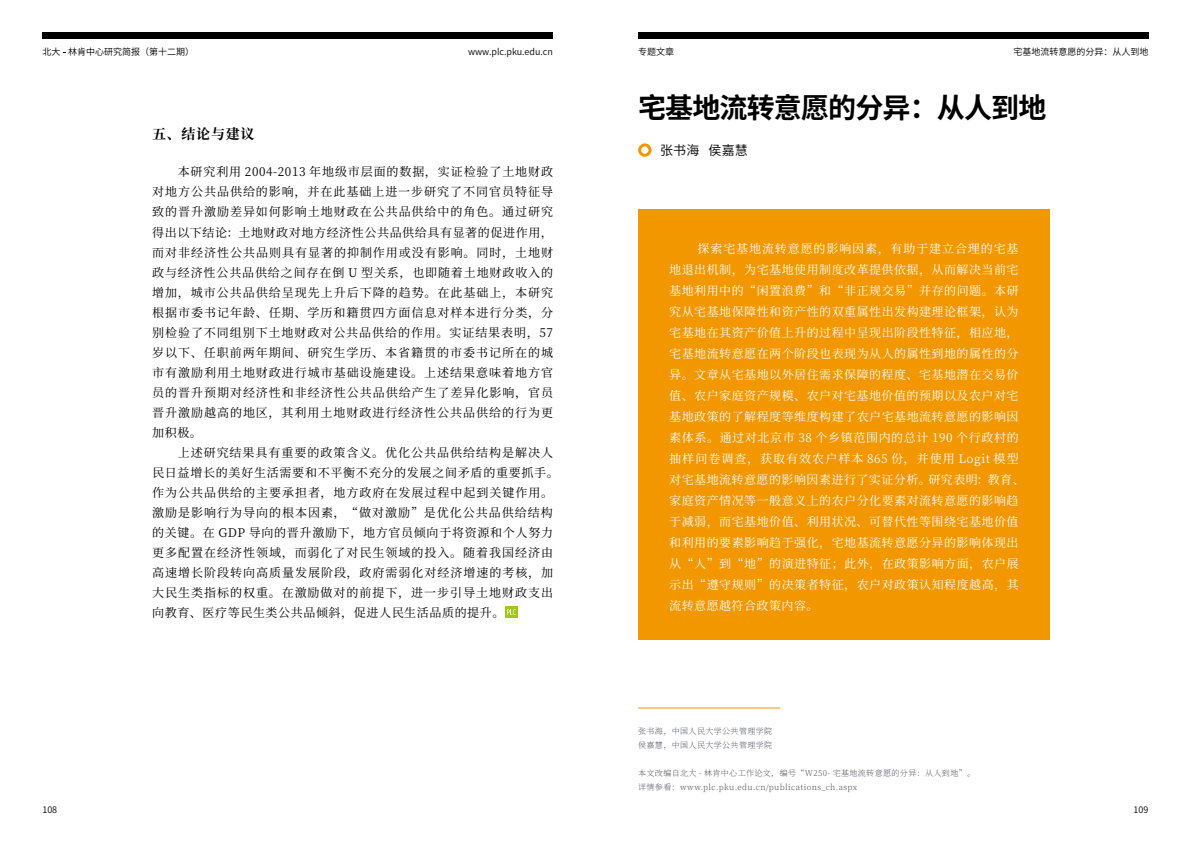
<style>
.page{position:relative;width:1191px;height:842px;background:#fff}
.page>*{position:absolute;margin:0;border:0;box-sizing:border-box;transform-origin:0 0}
.t1{font:700 28px "Source Han Sans CN";letter-spacing:-.03em;color:#000}
.t2{font:700 14px "Noto Serif CJ Ksc";letter-spacing:.05em;color:#000}
.t3{font:13px "Source Han Sans CN";letter-spacing:.01em;color:#000}
.t4{font:12px/20px "Noto Serif CJ Ksc";letter-spacing:.08em;color:#000;text-align:justify}
.t5{font:12px/21px "Noto Serif CJ Ksc";letter-spacing:.04em;color:#fff}
.t6{font:9px "Source Han Sans CN";color:#000}
.t7{font:200 8px/14px "Noto Serif CJ Ksc";letter-spacing:.05em;color:#424355}
</style>
<div class="page">
<div style="left:505px;top:606px;width:13px;height:12px;background:#9dc814"></div>
<svg style="left:507px;top:609px;width:9px;height:6px"></svg>
<div style="left:638px;top:143px;width:13px;height:14px;border:3px solid #f39700;border-radius:50%"></div>
<div style="left:638px;top:209px;width:411px;height:430px;background:#f39700"></div>
<hr style="left:638px;top:707px;width:142px;height:1px;background:#f39700">
<p class="t6" style="left:43px;top:46px;width:153px">北大 - 林肯中心研究简报（第十二期）</p>
<p class="t6" style="left:468px;top:46px;width:86px">www.plc.pku.edu.cn</p>
<p class="t6" style="left:42px;top:805px;width:16px">108</p>
<p class="t2" style="left:152px;top:126px;width:104px">五、结论与建议</p>
<p class="t4" style="left:152px;top:162px;width:402px;text-indent:26px">本研究利用 2004-2013 年地级市层面的数据，实证检验了土地财政对地方公共品供给的影响，并在此基础上进一步研究了不同官员特征导致的晋升激励差异如何影响土地财政在公共品供给中的角色。通过研究得出以下结论：土地财政对地方经济性公共品供给具有显著的促进作用，而对非经济性公共品则具有显著的抑制作用或没有影响。同时，土地财政与经济性公共品供给之间存在倒 U 型关系，也即随着土地财政收入的增加，城市公共品供给呈现先上升后下降的趋势。在此基础上，本研究根据市委书记年龄、任期、学历和籍贯四方面信息对样本进行分类，分别检验了不同组别下土地财政对公共品供给的作用。实证结果表明，57岁以下、任职前两年期间、研究生学历、本省籍贯的市委书记所在的城市有激励利用土地财政进行城市基础设施建设。上述结果意味着地方官员的晋升预期对经济性和非经济性公共品供给产生了差异化影响，官员晋升激励越高的地区，其利用土地财政进行经济性公共品供给的行为更加积极。</p>
<p class="t4" style="left:152px;top:442px;width:408px;text-align:left;text-indent:26px">上述研究结果具有重要的政策含义。优化公共品供给结构是解决人民日益增长的美好生活需要和不平衡不充分的发展之间矛盾的重要抓手。作为公共品供给的主要承担者，地方政府在发展过程中起到关键作用。激励是影响行为导向的根本因素，“做对激励”是优化公共品供给结构的关键。在 GDP 导向的晋升激励下，地方官员倾向于将资源和个人努力更多配置在经济性领域，而弱化了对民生领域的投入。随着我国经济由高速增长阶段转向高质量发展阶段，政府需弱化对经济增速的考核，加大民生类指标的权重。在激励做对的前提下，进一步引导土地财政支出向教育、医疗等民生类公共品倾斜，促进人民生活品质的提升。</p>
<p class="t6" style="left:638px;top:46px;width:37px">专题文章</p>
<p class="t6" style="left:1013px;top:46px;width:136px">宅基地流转意愿的分异：从人到地</p>
<h1 class="t1" style="left:638px;top:92px;width:410px">宅基地流转意愿的分异：从人到地</h1>
<p class="t3" style="left:660px;top:143px;width:89px">张书海 侯嘉慧</p>
<p class="t5" style="left:669px;top:238px;width:357px;text-indent:28px">探索宅基地流转意愿的影响因素，有助于建立合理的宅基地退出机制，为宅基地使用制度改革提供依据，从而解决当前宅基地利用中的“闲置浪费”和“非正规交易”并存的问题。本研究从宅基地保障性和资产性的双重属性出发构建理论框架，认为宅基地在其资产价值上升的过程中呈现出阶段性特征，相应地，宅基地流转意愿在两个阶段也表现为从人的属性到地的属性的分异。文章从宅基地以外居住需求保障的程度、宅基地潜在交易价值、农户家庭资产规模、农户对宅基地价值的预期以及农户对宅基地政策的了解程度等维度构建了农户宅基地流转意愿的影响因素体系。通过对北京市 38 个乡镇范围内的总计 190 个行政村的抽样问卷调查，获取有效农户样本 865 份，并使用 Logit 模型对宅基地流转意愿的影响因素进行了实证分析。研究表明：教育、家庭资产情况等一般意义上的农户分化要素对流转意愿的影响趋于减弱，而宅基地价值、利用状况、可替代性等围绕宅基地价值和利用的要素影响趋于强化，宅地基流转意愿分异的影响体现出从“人”到“地”的演进特征；此外，在政策影响方面，农户展示出“遵守规则”的决策者特征，农户对政策认知程度越高，其流转意愿越符合政策内容。</p>
<p class="t7" style="left:638px;top:724px;width:135px">张书海，中国人民大学公共管理学院侯嘉慧，中国人民大学公共管理学院</p>
<p class="t7" style="left:638px;top:766px;width:338px">本文改编自北大 - 林肯中心工作论文，编号“W250- 宅基地流转意愿的分异：从人到地”。详情参看：www.plc.pku.edu.cn/publications_ch.aspx</p>
<p class="t6" style="left:1133px;top:805px;width:16px">109</p>
</div>
